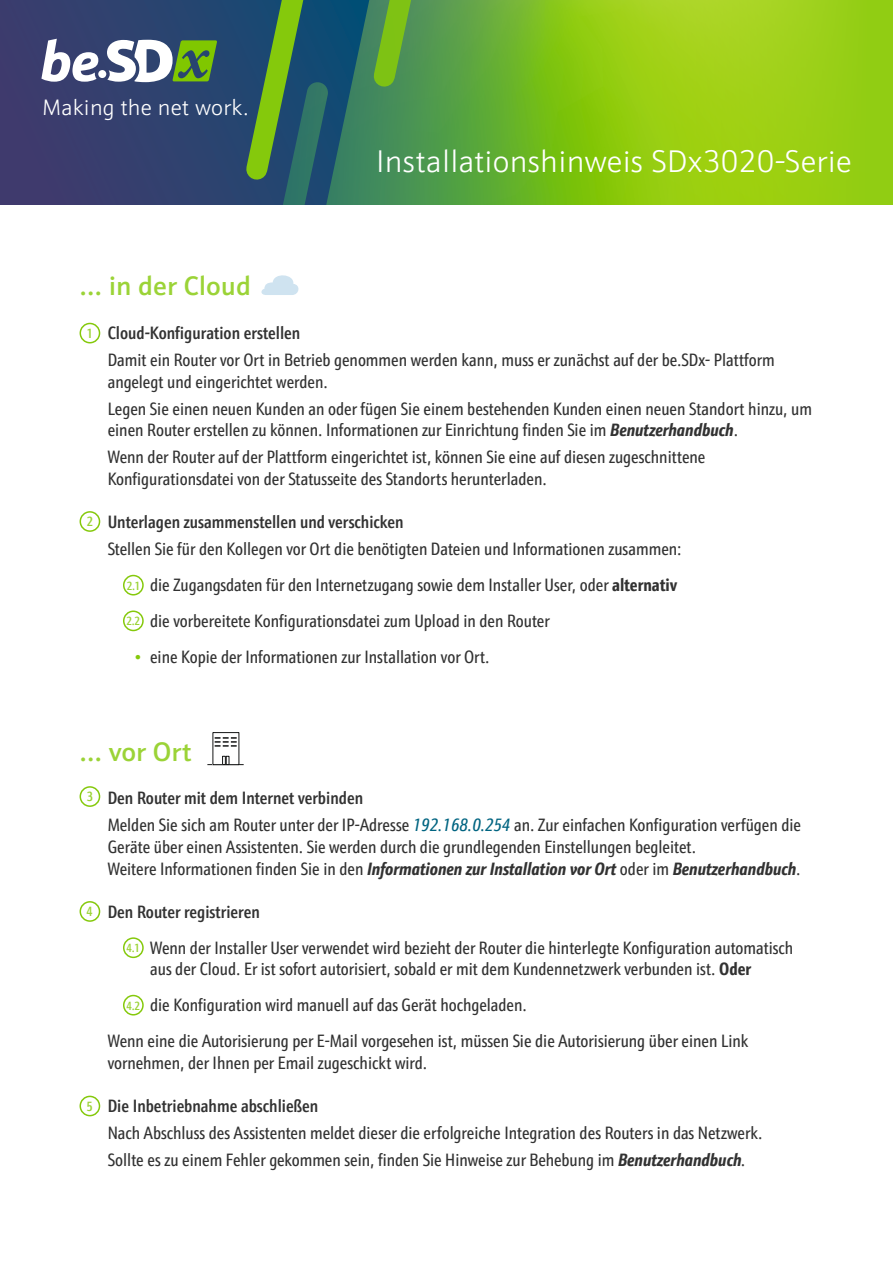
<style>
.page{position:relative;width:893px;height:1263px;background:#fff}
.page>*{position:absolute;margin:0;border:0;box-sizing:border-box;transform-origin:0 0}
.t1{font:300 31.5px "Kronos Sans Pro";letter-spacing:.01em;color:#fff}
.t2{font:500 27px "Kronos Sans Pro";color:#9bd337}
.t3{font:300 22.5px "Kronos Sans Pro";letter-spacing:.01em;color:#fff}
.t4{font:18px/21.6px "Kronos Sans Pro Comp";color:#323232}
.t5{font:500 18px "Kronos Sans Pro Comp";color:#323232}
.t6{font:500 13.5px "Kronos Sans Pro Comp";color:#9bd337}
.t7{font:500 12px "Kronos Sans Pro Comp";color:#9bd337}
.s1{font-weight:700;font-style:italic}
.s2{font-size:16.5px;color:#85c90c}
.s3{font-weight:700}
.s4{font-weight:500}
.s5{font-style:italic;color:#006481}
.s6{font-style:italic}
</style>
<div class="page">
<img style="left:369px;top:0;width:211px;height:205px">
<svg style="left:580px;top:0;width:313px;height:205px;background:#9acf14"></svg>
<svg style="left:0;top:0;width:369px;height:205px;background:#31466d"></svg>
<svg style="left:232px;top:0;width:96px;height:194px;background:#34675b"></svg>
<svg style="left:372px;top:0;width:51px;height:88px;background:#60a33e"></svg>
<div style="left:98px;top:70px;width:8px;height:8px;background:#fff;border-radius:50%"></div>
<svg style="left:107px;top:40px;width:110px;height:42px"></svg>
<svg style="left:41px;top:39px;width:57px;height:43px"></svg>
<svg style="left:261px;top:275px;width:38px;height:20px"></svg>
<div style="left:80px;top:323px;width:20px;height:20px;border:2px solid #85c90c;border-radius:50%"></div>
<div style="left:80px;top:786px;width:20px;height:21px;border:2px solid #85c90c;border-radius:50%"></div>
<div style="left:80px;top:511px;width:20px;height:21px;border:2px solid #85c90c;border-radius:50%"></div>
<div style="left:123px;top:575px;width:21px;height:20px;border:2px solid #85c90c;border-radius:50%"></div>
<div style="left:123px;top:610px;width:21px;height:21px;border:2px solid #85c90c;border-radius:50%"></div>
<div style="left:80px;top:901px;width:20px;height:21px;border:2px solid #85c90c;border-radius:50%"></div>
<div style="left:80px;top:1096px;width:20px;height:20px;border:2px solid #85c90c;border-radius:50%"></div>
<hr style="left:207px;top:764px;width:37px;height:1px;background:#151616">
<div style="left:213px;top:732px;width:26px;height:33px;border:1px solid #151616"></div>
<svg style="left:222px;top:756px;width:7px;height:9px"></svg>
<svg style="left:215px;top:737px;width:22px;height:9px"></svg>
<div style="left:123px;top:937px;width:21px;height:21px;border:2px solid #85c90c;border-radius:50%"></div>
<div style="left:123px;top:995px;width:21px;height:20px;border:2px solid #85c90c;border-radius:50%"></div>
<p class="t3" style="left:43px;top:93px;width:208px">Making the net work.</p>
<h2 class="t2" style="left:80px;top:268px;width:173px">… in der Cloud</h2>
<h1 class="t1" style="left:376px;top:141px;width:477px">Installationshinweis SDx3020-Serie</h1>
<p class="t6" style="left:87px;top:325px;width:8px">1</p>
<p class="t6" style="left:87px;top:513px;width:8px">2</p>
<p class="t5" style="left:108px;top:321px;width:194px">Cloud-Konfiguration erstellen</p>
<p class="t4" style="left:108px;top:349px;width:668px">Damit ein Router vor Ort in Betrieb genommen werden kann, muss er zunächst auf der be.SDx- Plattform angelegt und eingerichtet werden.</p>
<p class="t4" style="left:108px;top:397px;width:706px">Legen Sie einen neuen Kunden an oder fügen Sie einem bestehenden Kunden einen neuen Standort hinzu, um einen Router erstellen zu können. Informationen zur Einrichtung finden Sie im <span class="s1">Benutzerhandbuch</span>.</p>
<p class="t4" style="left:108px;top:446px;width:599px">Wenn der Router auf der Plattform eingerichtet ist, können Sie eine auf diesen zugeschnittene<br>Konfigurationsdatei von der Statusseite des Standorts herunterladen.</p>
<p class="t5" style="left:108px;top:510px;width:297px">Unterlagen zusammenstellen und verschicken</p>
<p class="t4" style="left:108px;top:538px;width:575px">Stellen Sie für den Kollegen vor Ort die benötigten Dateien und Informationen zusammen:</p>
<p class="t4" style="left:134px;top:574px;width:544px"><span class="s2">•</span> die Zugangsdaten für den Internetzugang sowie dem Installer User, oder <span class="s3">alternativ</span></p>
<p class="t4" style="left:134px;top:610px;width:417px"><span class="s2">•</span> die vorbereitete Konfigurationsdatei zum Upload in den Router</p>
<p class="t4" style="left:134px;top:646px;width:357px"><span class="s2">•</span> eine Kopie der Informationen zur Installation vor Ort.</p>
<p class="t7" style="left:127px;top:578px;width:15px">2.1</p>
<p class="t7" style="left:127px;top:613px;width:15px">2.2</p>
<h2 class="t2" style="left:80px;top:734px;width:114px">… vor Ort</h2>
<p class="t6" style="left:87px;top:788px;width:8px">3</p>
<p class="t6" style="left:86px;top:903px;width:8px">4</p>
<p class="t6" style="left:86px;top:1098px;width:8px">5</p>
<p class="t4" style="left:108px;top:784px;width:695px;line-height:27px"><span class="s4">Den Router mit dem Internet verbinden<br></span>Melden Sie sich am Router unter der IP-Adresse <span class="s5">192.168.0.254</span> an. Zur einfachen Konfiguration verfügen die</p>
<p class="t4" style="left:108px;top:836px;width:694px">Geräte über einen Assistenten. Sie werden durch die grundlegenden Einstellungen begleitet.<br>Weitere Informationen finden Sie in den <span class="s1">Informationen zur Installation vor Ort</span> oder im <span class="s1">Benutzerhandbuch</span>.</p>
<p class="t5" style="left:108px;top:900px;width:154px">Den Router registrieren</p>
<p class="t4" style="left:150px;top:937px;width:645px;text-indent:-16px"><span class="s2">•</span> Wenn der Installer User verwendet wird bezieht der Router die hinterlegte Konfiguration automatisch aus der Cloud. Er ist sofort autorisiert, sobald er mit dem Kundennetzwerk verbunden ist. <span class="s3">Oder</span></p>
<p class="t4" style="left:108px;top:987px;width:642px;line-height:36px;text-indent:26px"><span class="s2">•</span> die Konfiguration wird manuell auf das Gerät hochgeladen.<br>Wenn eine die Autorisierung per E-Mail vorgesehen ist, müssen Sie die Autorisierung über einen Link</p>
<p class="t4" style="left:108px;top:1052px;width:321px">vornehmen, der Ihnen per Email zugeschickt wird.</p>
<p class="t5" style="left:108px;top:1095px;width:212px">Die Inbetriebnahme abschließen</p>
<p class="t4" style="left:108px;top:1119px;width:656px;line-height:27px">Nach Abschluss des Assistenten meldet dieser die erfolgreiche Integration des Routers in das Netzwerk.<br>Sollte es zu einem Fehler gekommen sein, finden Sie Hinweise zur Behebung im <span class="s1">Benutzerhandbuch</span><span class="s6">.</span></p>
<p class="t7" style="left:127px;top:940px;width:15px">4.1</p>
<p class="t7" style="left:127px;top:998px;width:15px">4.2</p>
</div>
